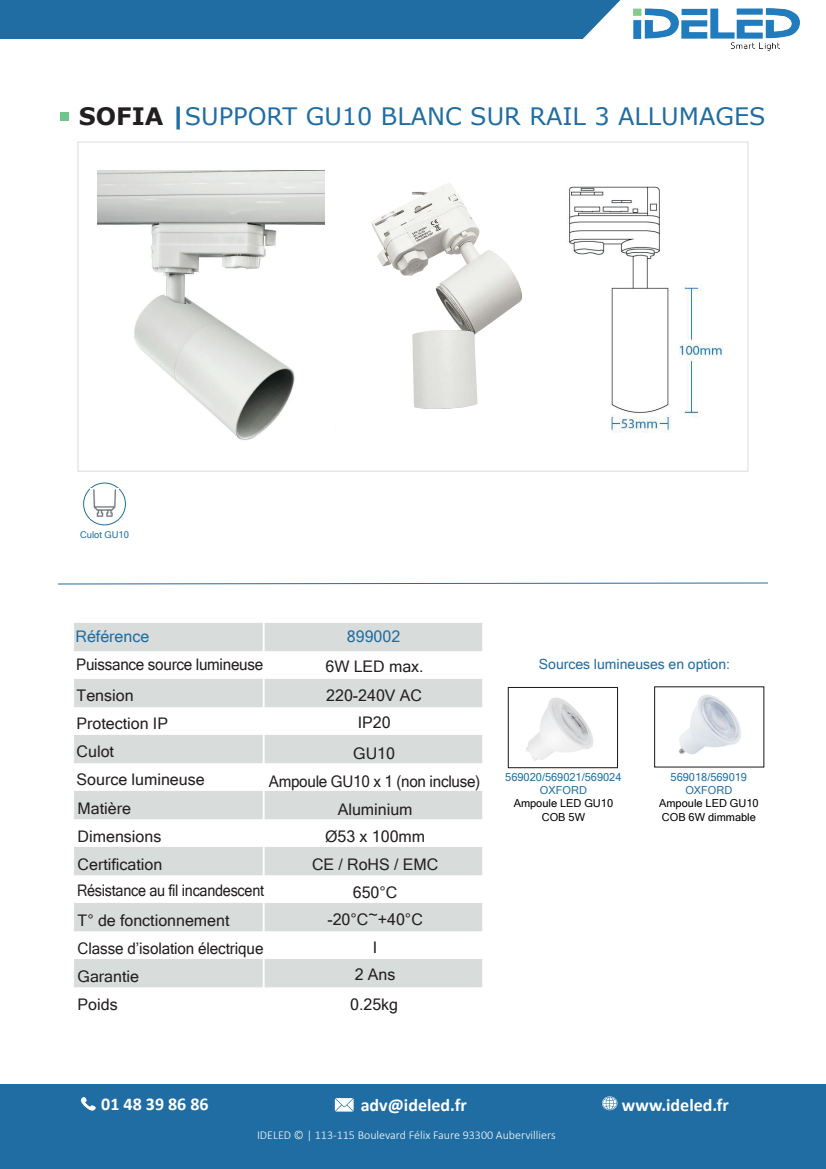
<style>
.page{position:relative;width:826px;height:1169px;background:#fff}
.page>*{position:absolute;margin:0;border:0;box-sizing:border-box;transform-origin:0 0}
.t1{font:24px "Verdana";color:#1f6da2}
.t2{font:700 18px "Calibri";color:#fff}
.t3{font:16px/27.6px "Microsoft Sans Serif";color:#231f20}
.t4{font:16px/28.5px "Microsoft Sans Serif";color:#231f20;scale:.95 1}
.t5{font:16px "Microsoft Sans Serif";color:#231f20;scale:.9 1}
.t6{font:16px "Microsoft Sans Serif";color:#1f6da2}
.t7{font:14px "Microsoft Sans Serif";color:#1f6da2}
.t8{font:300 12px "Calibri";color:#fff}
.t9{font:11px/13.2px "Microsoft Sans Serif";color:#000;text-align:center}
.t10{font:11px/13.2px "Microsoft Sans Serif";color:#1f6da2;text-align:center}
.t11{font:9.4px "Microsoft Sans Serif";color:#1f6da2}
.s1{font-weight:700;color:#231f20}
.s2{font-weight:700}
</style>
<div class="page">
<div style="left:74px;top:959px;width:408px;height:28px;background:#d8dcdb"></div>
<div style="left:0;top:0;width:583px;height:38px;background:#1f6da2"></div>
<svg style="left:583px;top:0;width:37px;height:38px"></svg>
<img style="left:633px;top:8px;width:167px;height:42px">
<div style="left:0;top:1084px;width:826px;height:85px;background:#1f6da2"></div>
<svg style="left:335px;top:1098px;width:19px;height:14px"></svg>
<svg style="left:602px;top:1096px;width:15px;height:14px"></svg>
<svg style="left:80px;top:1097px;width:16px;height:14px"></svg>
<div style="left:60px;top:112px;width:9px;height:9px;background:#71c48b"></div>
<svg style="left:58px;top:582px;width:710px;height:3px"></svg>
<div style="left:74px;top:623px;width:408px;height:28px;background:#d8dcdb"></div>
<div style="left:74px;top:679px;width:408px;height:28px;background:#d8dcdb"></div>
<div style="left:74px;top:735px;width:408px;height:28px;background:#d8dcdb"></div>
<div style="left:74px;top:791px;width:408px;height:28px;background:#d8dcdb"></div>
<div style="left:74px;top:847px;width:408px;height:28px;background:#d8dcdb"></div>
<div style="left:74px;top:903px;width:408px;height:28px;background:#d8dcdb"></div>
<hr style="left:262px;top:617px;width:3px;height:434px;background:#fff">
<div style="left:83px;top:483px;width:43px;height:42px;border:1px solid #1f6f9d;border-radius:50%"></div>
<img style="left:98px;top:171px;width:217px;height:269px">
<img style="left:315px;top:170px;width:207px;height:239px">
<img style="left:569px;top:186px;width:155px;height:247px">
<img style="left:93px;top:489px;width:24px;height:28px">
<div style="left:508px;top:687px;width:110px;height:81px;border:1px solid #231f20"></div>
<img style="left:526px;top:697px;width:67px;height:64px">
<img style="left:679px;top:695px;width:62px;height:60px">
<h1 class="t1" style="left:79px;top:100px;width:688px"><span class="s1">SOFIA</span> <span class="s2">|</span>SUPPORT GU10 BLANC SUR RAIL 3 ALLUMAGES</h1>
<p class="t11" style="left:80px;top:528px;width:50px">Culot GU10</p>
<p class="t6" style="left:75px;top:626px;width:75px">Référence</p>
<p class="t6" style="left:347px;top:626px;width:55px">899002</p>
<p class="t4" style="left:76px;top:650px;width:198px">Puissance source lumineuse</p>
<p class="t3" style="left:325px;top:652px;width:100px">6W LED max.</p>
<p class="t7" style="left:539px;top:655px;width:193px">Sources lumineuses en option:</p>
<p class="t3" style="left:326px;top:681px;width:97px;line-height:26.8px;text-align:center">220-240V AC<br>IP20</p>
<p class="t3" style="left:269px;top:739px;width:213px;text-align:center">GU10<br>Ampoule GU10 x 1 (non incluse)<br>Aluminium<br>Ø53 x 100mm<br>CE / RoHS / EMC<br>650°C<br>-20°C~+40°C<br>I<br>2 Ans</p>
<p class="t3" style="left:350px;top:990px;width:50px">0.25kg</p>
<p class="t3" style="left:77px;top:682px;width:93px">Tension<br>Protection IP</p>
<p class="t3" style="left:77px;top:738px;width:39px">Culot</p>
<p class="t3" style="left:77px;top:764px;width:130px;line-height:29.5px">Source lumineuse<br>Matière</p>
<p class="t3" style="left:78px;top:822px;width:86px;line-height:28.5px">Dimensions<br>Certification</p>
<p class="t5" style="left:77px;top:880px;width:209px">Résistance au fil incandescent</p>
<p class="t3" style="left:78px;top:906px;width:153px">T° de fonctionnement</p>
<p class="t4" style="left:78px;top:933px;width:197px">Classe d’isolation électrique<br>Garantie</p>
<p class="t3" style="left:78px;top:990px;width:42px">Poids</p>
<p class="t10" style="left:505px;top:770px;width:118px">569020/569021/569024<br>OXFORD</p>
<p class="t9" style="left:514px;top:797px;width:101px">Ampoule LED GU10<br>COB 5W</p>
<p class="t10" style="left:671px;top:770px;width:78px">569018/569019<br>OXFORD</p>
<p class="t9" style="left:659px;top:797px;width:101px;text-align:left">Ampoule LED GU10<br>COB 6W dimmable</p>
<p class="t2" style="left:101px;top:1092px;width:109px">01 48 39 86 86</p>
<p class="t2" style="left:361px;top:1092px;width:108px">adv@ideled.fr</p>
<p class="t2" style="left:622px;top:1092px;width:109px">www.ideled.fr</p>
<p class="t8" style="left:257px;top:1128px;width:300px">IDELED © | 113-115 Boulevard Félix Faure 93300 Aubervilliers</p>
</div>
